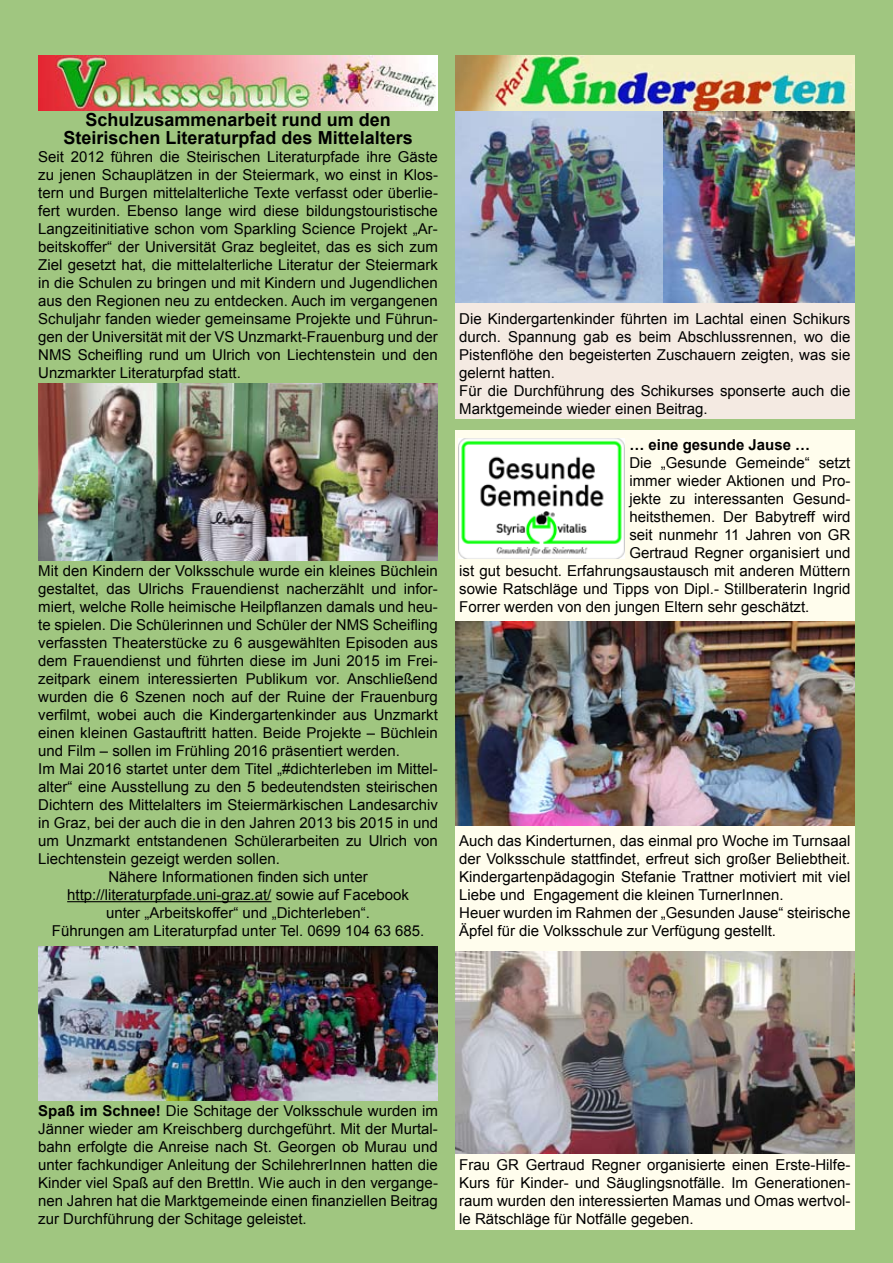
<style>
.page{position:relative;width:893px;height:1263px;background:#a0c680}
.page>*{position:absolute;margin:0;border:0;box-sizing:border-box;transform-origin:0 0}
.t1{font:700 18px/18px "Arial";color:#000;text-align:center}
.t2{font:15px/18px "Arial";color:#000;text-align:justify}
.t3{font:700 15px "Arial";color:#000}
.s1{font-weight:700}
</style>
<div class="page">
<div style="left:455px;top:430px;width:400px;height:800px;background:#fffded"></div>
<img style="left:38px;top:55px;width:400px;height:56px">
<img style="left:38px;top:384px;width:400px;height:177px">
<hr style="left:67px;top:901px;width:204px;height:1px;background:#000">
<img style="left:38px;top:947px;width:400px;height:153px">
<img style="left:455px;top:55px;width:400px;height:248px">
<div style="left:455px;top:303px;width:400px;height:116px;background:#f4eae2"></div>
<img style="left:458px;top:438px;width:166px;height:121px">
<img style="left:455px;top:952px;width:400px;height:201px">
<img style="left:455px;top:622px;width:400px;height:203px">
<p class="t1" style="left:64px;top:111px;width:351px">Schulzusammenarbeit rund um den<br>Steirischen Literaturpfad des Mittelalters</p>
<p class="t2" style="left:38px;top:148px;width:401px">Seit 2012 führen die Steirischen Literaturpfade ihre Gäste zu jenen Schauplätzen in der Steiermark, wo einst in Klos&shy;tern und Burgen mittelalterliche Texte verfasst oder überlie&shy;fert wurden. Ebenso lange wird diese bildungstouristische Langzeitinitiative schon vom Sparkling Science Projekt „Ar&shy;beitskoffer“ der Universität Graz begleitet, das es sich zum Ziel gesetzt hat, die mittelalterliche Literatur der Steiermark in die Schulen zu bringen und mit Kindern und Jugendlichen aus den Regionen neu zu entdecken. Auch im vergangenen Schuljahr fanden wieder gemeinsame Projekte und Führun&shy;gen der Universität mit der VS Unzmarkt-Frauenburg und der NMS Scheifling rund um Ulrich von Liechtenstein und den Unzmarkter Literaturpfad statt.</p>
<p class="t2" style="left:38px;top:562px;width:401px">Mit den Kindern der Volksschule wurde ein kleines Büchlein</p>
<p class="t2" style="left:38px;top:580px;width:401px">gestaltet, das Ulrichs Frauendienst nacherzählt und infor-</p>
<p class="t2" style="left:38px;top:598px;width:401px">miert, welche Rolle heimische Heilpflanzen damals und heu-</p>
<p class="t2" style="left:38px;top:616px;width:401px">te spielen. Die Schülerinnen und Schüler der NMS Scheifling</p>
<p class="t2" style="left:38px;top:634px;width:401px">verfassten Theaterstücke zu 6 ausgewählten Episoden aus</p>
<p class="t2" style="left:38px;top:652px;width:401px">dem Frauendienst und führten diese im Juni 2015 im Frei-</p>
<p class="t2" style="left:38px;top:670px;width:401px">zeitpark einem interessierten Publikum vor. Anschließend</p>
<p class="t2" style="left:38px;top:688px;width:401px">wurden die 6 Szenen noch auf der Ruine der Frauenburg</p>
<p class="t2" style="left:38px;top:706px;width:401px">verfilmt, wobei auch die Kindergartenkinder aus Unzmarkt</p>
<p class="t2" style="left:38px;top:724px;width:401px">einen kleinen Gastauftritt hatten. Beide Projekte – Büchlein</p>
<p class="t2" style="left:38px;top:742px;width:363px">und Film – sollen im Frühling 2016 präsentiert werden.</p>
<p class="t2" style="left:38px;top:760px;width:401px">Im Mai 2016 startet unter dem Titel „#dichterleben im Mittel-</p>
<p class="t2" style="left:38px;top:778px;width:401px">alter“ eine Ausstellung zu den 5 bedeutendsten steirischen</p>
<p class="t2" style="left:38px;top:796px;width:401px">Dichtern des Mittelalters im Steiermärkischen Landesarchiv</p>
<p class="t2" style="left:38px;top:814px;width:401px">in Graz, bei der auch die in den Jahren 2013 bis 2015 in und</p>
<p class="t2" style="left:38px;top:832px;width:401px">um Unzmarkt entstandenen Schülerarbeiten zu Ulrich von</p>
<p class="t2" style="left:38px;top:850px;width:243px">Liechtenstein gezeigt werden sollen.</p>
<p class="t2" style="left:108px;top:868px;width:261px">Nähere Informationen finden sich unter</p>
<p class="t2" style="left:67px;top:886px;width:343px">http://literaturpfade.uni-graz.at/ sowie auf Facebook</p>
<p class="t2" style="left:106px;top:904px;width:265px">unter „Arbeitskoffer“ und „Dichterleben“.</p>
<p class="t2" style="left:52px;top:922px;width:374px">Führungen am Literaturpfad unter Tel. 0699 104 63 685.</p>
<p class="t2" style="left:459px;top:310px;width:393px;text-align:left">Die Kindergartenkinder führten im Lachtal einen Schikurs durch. Spannung gab es beim Abschlussrennen, wo die Pistenflöhe den begeisterten Zuschauern zeigten, was sie gelernt hatten.<br>Für die Durchführung des Schikurses sponserte auch die Marktgemeinde wieder einen Beitrag.</p>
<p class="t3" style="left:629px;top:435px;width:182px">… eine gesunde Jause …</p>
<p class="t2" style="left:629px;top:454px;width:223px">Die „Gesunde Gemeinde“ setzt immer wieder Aktionen und Pro&shy;jekte zu interessanten Gesund&shy;heitsthemen. Der Babytreff wird seit nunmehr 11 Jahren von GR Gertraud Regner organisiert und</p>
<p class="t2" style="left:459px;top:562px;width:393px">ist gut besucht. Erfahrungsaustausch mit anderen Müttern sowie Ratschläge und Tipps von Dipl.- Stillberaterin Ingrid Forrer werden von den jungen Eltern sehr geschätzt.</p>
<p class="t2" style="left:459px;top:832px;width:393px;text-align:left">Auch das Kinderturnen, das einmal pro Woche im Turnsaal der Volksschule stattfindet, erfreut sich großer Beliebtheit.<br>Kindergartenpädagogin Stefanie Trattner motiviert mit viel Liebe und Engagement die kleinen TurnerInnen.<br>Heuer wurden im Rahmen der „Gesunden Jause“ steirische Äpfel für die Volksschule zur Verfügung gestellt.</p>
<p class="t2" style="left:38px;top:1102px;width:401px"><span class="s1">Spaß im Schnee!</span> Die Schitage der Volksschule wurden im Jänner wieder am Kreischberg durchgeführt. Mit der Murtal&shy;bahn erfolgte die Anreise nach St. Georgen ob Murau und unter fachkundiger Anleitung der SchilehrerInnen hatten die Kinder viel Spaß auf den Brettln. Wie auch in den vergange&shy;nen Jahren hat die Marktgemeinde einen finanziellen Beitrag zur Durchführung der Schitage geleistet.</p>
<p class="t2" style="left:459px;top:1156px;width:393px">Frau GR Gertraud Regner organisierte einen Erste-Hilfe-Kurs für Kinder- und Säuglingsnotfälle. Im Generationen&shy;raum wurden den interessierten Mamas und Omas wertvol&shy;le Rätschläge für Notfälle gegeben.</p>
</div>
